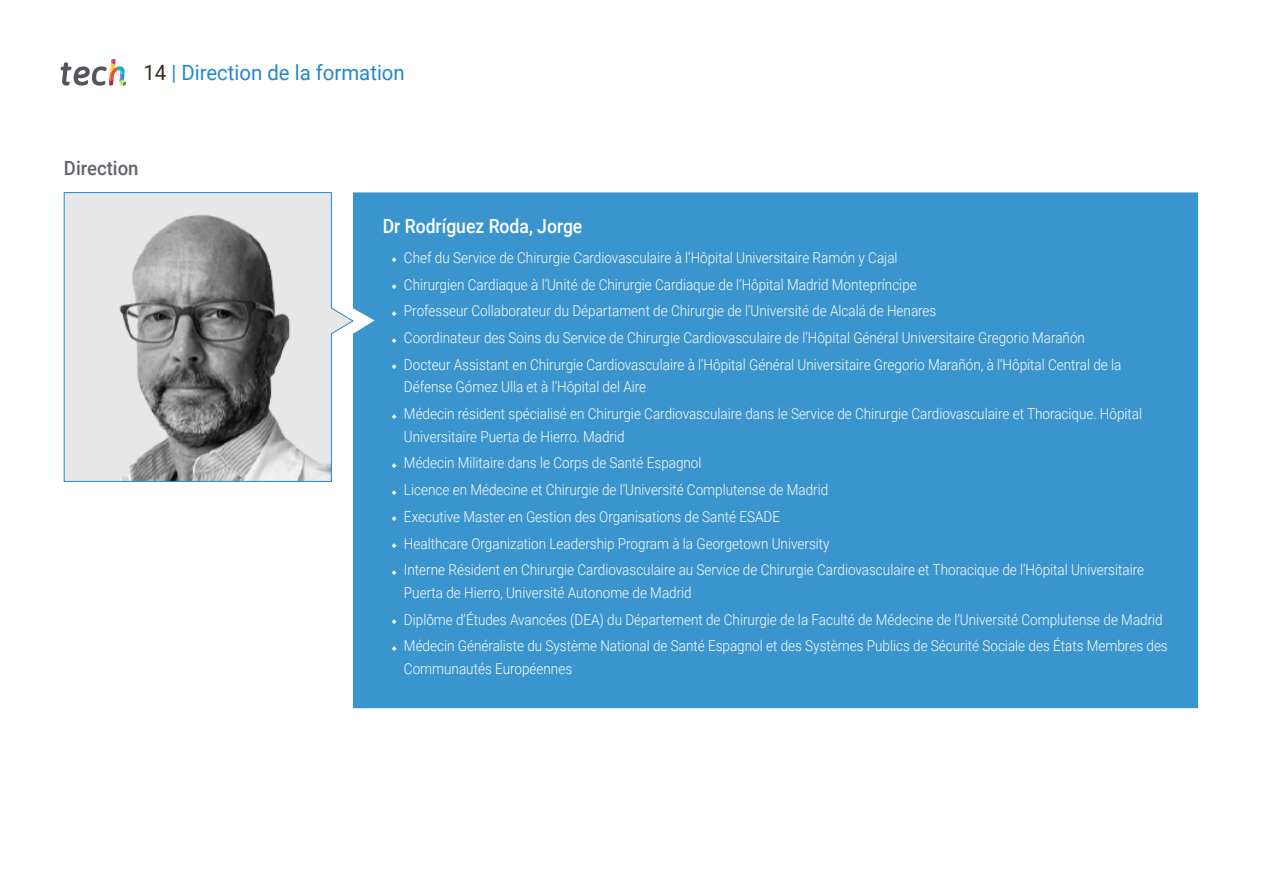
<style>
.page{position:relative;width:1263px;height:893px;background:#fff}
.page>*{position:absolute;margin:0;border:0;box-sizing:border-box;transform-origin:0 0}
.t1{font:21px "Roboto";color:#2488c9}
.t2{font:500 19.5px "Roboto";color:#fff;scale:.9 1}
.t3{font:500 19.5px "Roboto";color:#61646a;scale:.95 1}
.t4{font:300 15px/26.7px "Roboto";color:#fff;scale:.9 1}
.s1{color:#312e20}
</style>
<div class="page">
<svg style="left:61px;top:59px;width:65px;height:27px"></svg>
<div style="left:353px;top:192px;width:845px;height:516px;background:#3a94ce"></div>
<svg style="left:64px;top:192px;width:290px;height:290px;background:#b8b9ba"></svg>
<svg style="left:392px;top:257px;width:5px;height:5px"></svg>
<svg style="left:392px;top:284px;width:5px;height:5px"></svg>
<svg style="left:392px;top:311px;width:5px;height:5px"></svg>
<svg style="left:392px;top:338px;width:5px;height:5px"></svg>
<svg style="left:392px;top:364px;width:5px;height:5px"></svg>
<svg style="left:392px;top:414px;width:5px;height:5px"></svg>
<svg style="left:392px;top:463px;width:5px;height:5px"></svg>
<svg style="left:392px;top:490px;width:5px;height:5px"></svg>
<svg style="left:392px;top:516px;width:5px;height:6px"></svg>
<svg style="left:392px;top:543px;width:5px;height:5px"></svg>
<svg style="left:392px;top:570px;width:5px;height:5px"></svg>
<svg style="left:392px;top:619px;width:5px;height:5px"></svg>
<svg style="left:392px;top:646px;width:5px;height:5px"></svg>
<h1 class="t1" style="left:144px;top:57px;width:263px"><span class="s1">14</span> | Direction de la formation</h1>
<h2 class="t3" style="left:64px;top:154px;width:80px">Direction</h2>
<h2 class="t2" style="left:383px;top:213px;width:223px">Dr Rodríguez Roda, Jorge</h2>
<p class="t4" style="left:404px;top:244px;width:799px">Chef du Service de Chirurgie Cardiovasculaire à l’Hôpital Universitaire Ramón y Cajal<br>Chirurgien Cardiaque à l’Unité de Chirurgie Cardiaque de l’Hôpital Madrid Montepríncipe<br>Professeur Collaborateur du Départament de Chirurgie de l’Université de Alcalá de Henares<br>Coordinateur des Soins du Service de Chirurgie Cardiovasculaire de l’Hôpital Général Universitaire Gregorio Marañón Docteur Assistant en Chirurgie Cardiovasculaire à l’Hôpital Général Universitaire Gregorio Marañón, à l’Hôpital Central de la</p>
<p class="t4" style="left:404px;top:373px;width:822px">Défense Gómez Ulla et à l’Hôpital del Aire<br>Médecin résident spécialisé en Chirurgie Cardiovasculaire dans le Service de Chirurgie Cardiovasculaire et Thoracique. Hôpital</p>
<p class="t4" style="left:404px;top:422px;width:824px">Universitaire Puerta de Hierro. Madrid<br>Médecin Militaire dans le Corps de Santé Espagnol<br>Licence en Médecine et Chirurgie de l’Université Complutense de Madrid<br>Executive Master en Gestion des Organisations de Santé ESADE<br>Healthcare Organization Leadership Program à la Georgetown University<br>Interne Résident en Chirurgie Cardiovasculaire au Service de Chirurgie Cardiovasculaire et Thoracique de l’Hôpital Universitaire</p>
<p class="t4" style="left:404px;top:579px;width:850px">Puerta de Hierro, Université Autonome de Madrid<br>Diplôme d’Études Avancées (DEA) du Département de Chirurgie de la Faculté de Médecine de l’Université Complutense de Madrid<br>Médecin Généraliste du Système National de Santé Espagnol et des Systèmes Publics de Sécurité Sociale des États Membres des</p>
<p class="t4" style="left:404px;top:655px;width:188px">Communautés Européennes</p>
</div>
